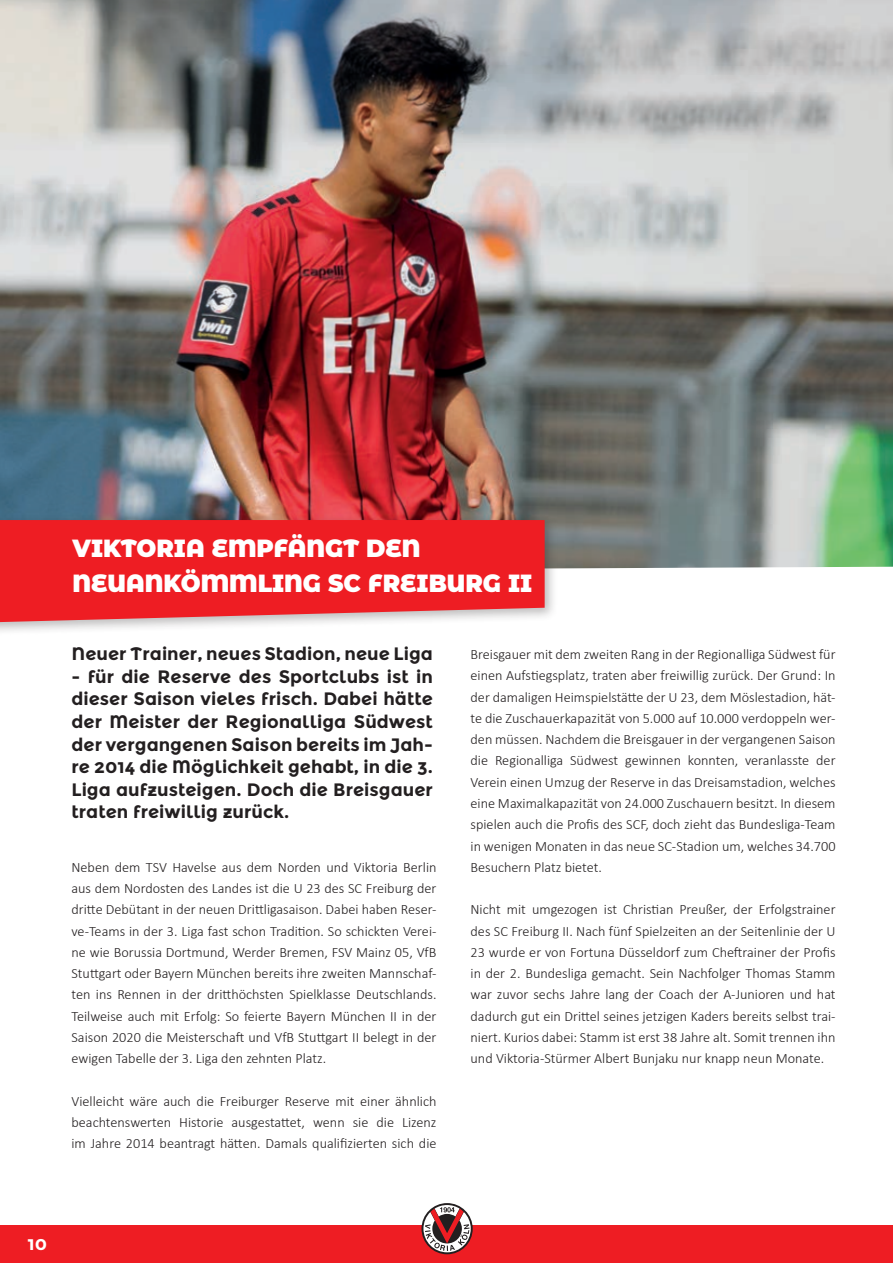
<style>
.page{position:relative;width:893px;height:1263px;background:#fff}
.page>*{position:absolute;margin:0;border:0;box-sizing:border-box;transform-origin:0 0}
.t1{font:900 24.75px/35px "Montserrat Alternates";color:#fff;scale:.95 1}
.t2{font:700 18px/22.5px "Montserrat Alternates";color:#231f20;text-align:justify}
.t3{font:700 18px "Montserrat Alternates";color:#fff}
.t4{font:300 14.25px/21.3px "Calibri";color:#231f20;text-align:justify}
</style>
<div class="page">
<div style="left:0;top:1225px;width:893px;height:38px;background:#ee1d23"></div>
<svg style="left:421px;top:1203px;width:52px;height:51px"></svg>
<svg style="left:423px;top:1205px;width:48px;height:47px"></svg>
<img style="left:0;top:0;width:893px;height:569px">
<div style="left:0;top:514px;width:559px;height:122px;background:#231f20;opacity:.3"></div>
<svg style="left:0;top:520px;width:545px;height:102px;background:#ec2a30"></svg>
<hr style="left:892px;top:150px;width:1px;height:83px;background:#fff">
<div style="left:887px;top:80px;width:6px;height:97px;background:#d2d2d1"></div>
<h1 class="t1" style="left:73px;top:529px;width:485px">VIKTORIA EMPFÄNGT DEN<br>NEUANKÖMMLING SC FREIBURG II</h1>
<p class="t2" style="left:72px;top:643px;width:363px">Neuer Trainer, neues Stadion, neue Liga</p>
<p class="t2" style="left:72px;top:665px;width:363px">- für die Reserve des Sportclubs ist in dieser Saison vieles frisch. Dabei hätte der Meister der Regionalliga Südwest der vergangenen Saison bereits im Jah&shy;re 2014 die Möglichkeit gehabt, in die 3.<br>Liga aufzusteigen. Doch die Breisgauer traten freiwillig zurück.</p>
<p class="t4" style="left:72px;top:856px;width:367px">Neben dem TSV Havelse aus dem Norden und Viktoria Berlin aus dem Nordosten des Landes ist die U 23 des SC Freiburg der dritte Debütant in der neuen Drittligasaison. Dabei haben Reser&shy;ve-Teams in der 3. Liga fast schon Tradition. So schickten Verei&shy;ne wie Borussia Dortmund, Werder Bremen, FSV Mainz 05, VfB Stuttgart oder Bayern München bereits ihre zweiten Mannschaf&shy;ten ins Rennen in der dritthöchsten Spielklasse Deutschlands.<br>Teilweise auch mit Erfolg: So feierte Bayern München II in der Saison 2020 die Meisterschaft und VfB Stuttgart II belegt in der ewigen Tabelle der 3. Liga den zehnten Platz.</p>
<p class="t4" style="left:72px;top:1090px;width:367px">Vielleicht wäre auch die Freiburger Reserve mit einer ähnlich beachtenswerten Historie ausgestattet, wenn sie die Lizenz im Jahre 2014 beantragt hätten. Damals qualifizierten sich die</p>
<p class="t4" style="left:471px;top:644px;width:367px">Breisgauer mit dem zweiten Rang in der Regionalliga Südwest für einen Aufstiegsplatz, traten aber freiwillig zurück. Der Grund: In der damaligen Heimspielstätte der U 23, dem Möslestadion, hät&shy;te die Zuschauerkapazität von 5.000 auf 10.000 verdoppeln wer&shy;den müssen. Nachdem die Breisgauer in der vergangenen Saison die Regionalliga Südwest gewinnen konnten, veranlasste der Verein einen Umzug der Reserve in das Dreisamstadion, welches eine Maximalkapazität von 24.000 Zuschauern besitzt. In diesem spielen auch die Profis des SCF, doch zieht das Bundesliga-Team in wenigen Monaten in das neue SC-Stadion um, welches 34.700<br>Besuchern Platz bietet.</p>
<p class="t4" style="left:471px;top:899px;width:367px">Nicht mit umgezogen ist Christian Preußer, der Erfolgstrainer des SC Freiburg II. Nach fünf Spielzeiten an der Seitenlinie der U 23 wurde er von Fortuna Düsseldorf zum Cheftrainer der Profis in der 2. Bundesliga gemacht. Sein Nachfolger Thomas Stamm war zuvor sechs Jahre lang der Coach der A-Junioren und hat dadurch gut ein Drittel seines jetzigen Kaders bereits selbst trai&shy;niert. Kurios dabei: Stamm ist erst 38 Jahre alt. Somit trennen ihn und Viktoria-Stürmer Albert Bunjaku nur knapp neun Monate.</p>
<p class="t3" style="left:28px;top:1232px;width:21px">10</p>
</div>
